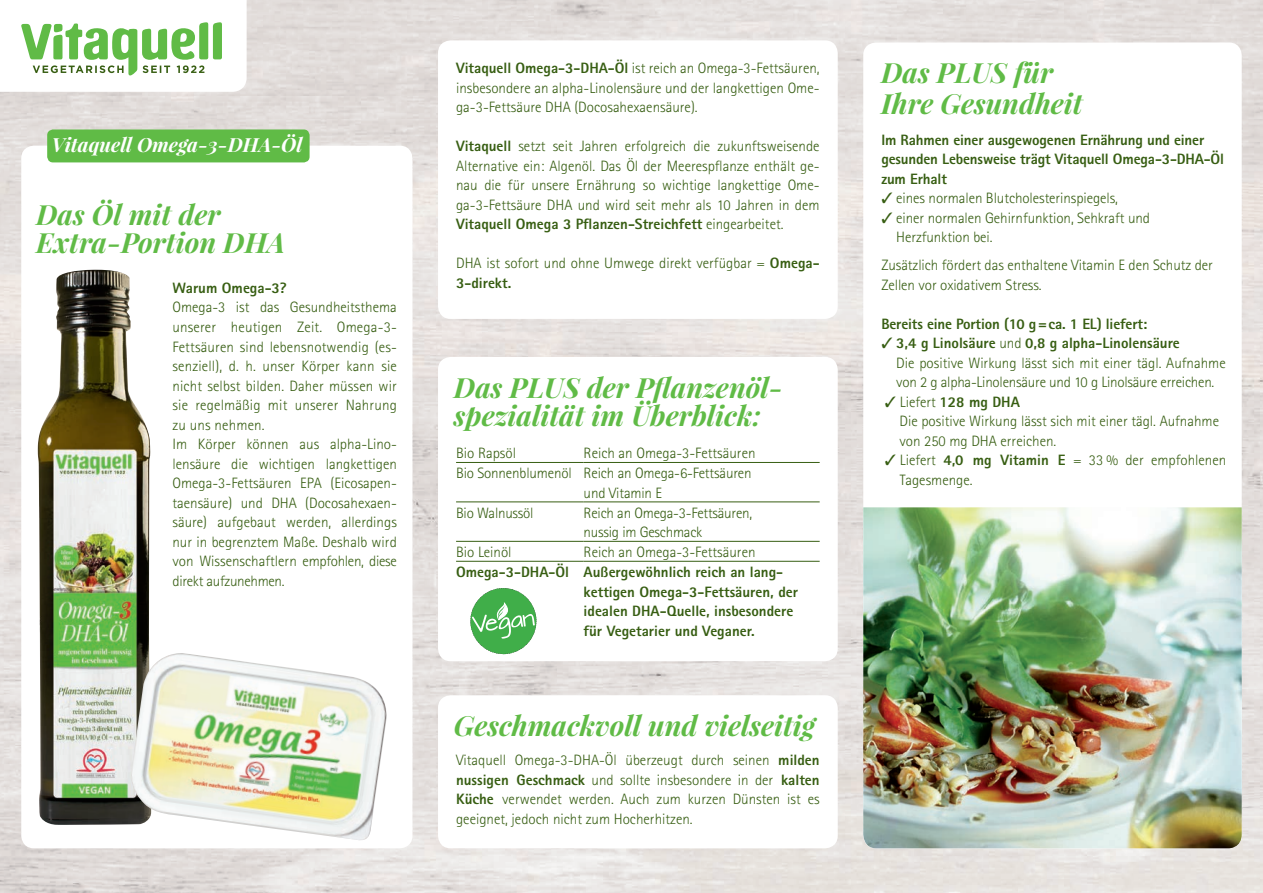
<style>
.page{position:relative;width:1263px;height:893px;background:#fff}
.page>*{position:absolute;margin:0;border:0;box-sizing:border-box;transform-origin:0 0}
.t1{font:italic 700 27.75px/28.5px "Playfair Display";color:#60bb46}
.t2{font:italic 700 19.5px "Playfair Display";color:#fff}
.t3{font:300 15px/19.5px "Rotis Sans Serif";color:#375e12}
.t4{font:800 15px/19.5px "Rotis Sans Serif";letter-spacing:-.01em;color:#375e12}
.s1{font-weight:800}
</style>
<div class="page">
<img style="left:0;top:0;width:1263px;height:893px">
<div style="left:21px;top:146px;width:391px;height:702px;background:#fff;border-radius:13px"></div>
<div style="left:438px;top:40px;width:400px;height:279px;background:#fff;border-radius:13px"></div>
<div style="left:438px;top:357px;width:400px;height:304px;background:#fff;border-radius:13px"></div>
<hr style="left:456px;top:462px;width:128px;height:1px;background:#375e12">
<hr style="left:584px;top:462px;width:236px;height:1px;background:#375e12">
<hr style="left:456px;top:561px;width:128px;height:1px;background:#375e12">
<hr style="left:584px;top:561px;width:236px;height:1px;background:#375e12">
<hr style="left:456px;top:501px;width:128px;height:1px;background:#375e12">
<hr style="left:584px;top:501px;width:236px;height:1px;background:#375e12">
<hr style="left:456px;top:541px;width:128px;height:1px;background:#375e12">
<hr style="left:584px;top:541px;width:236px;height:1px;background:#375e12">
<div style="left:438px;top:695px;width:400px;height:153px;background:#fff;border-radius:13px"></div>
<div style="left:863px;top:43px;width:379px;height:805px;background:#fff;border-radius:13px"></div>
<svg style="left:0;top:0;width:247px;height:92px"></svg>
<div style="left:47px;top:129px;width:263px;height:33px;background:#60bb46;border-radius:6px"></div>
<img style="left:863px;top:507px;width:379px;height:341px">
<svg style="left:470px;top:588px;width:67px;height:67px"></svg>
<img style="left:38px;top:270px;width:113px;height:555px">
<img style="left:131px;top:653px;width:256px;height:187px">
<h2 class="t2" style="left:52px;top:132px;width:252px">Vitaquell Omega-3-DHA-Öl</h2>
<h1 class="t1" style="left:36px;top:199px;width:251px">Das Öl mit der<br>Extra-Portion DHA</h1>
<p class="t3" style="left:456px;top:59px;width:365px;text-align:justify"><span class="s1">Vitaquell Omega-3-DHA-Öl</span> ist reich an Omega-3-Fettsäuren, insbesondere an alpha-Linolensäure und der langkettigen Ome&shy;ga-3-Fettsäure DHA (Docosahexaensäure).</p>
<p class="t3" style="left:456px;top:137px;width:365px;text-align:justify"><span class="s1">Vitaquell</span> setzt seit Jahren erfolgreich die zukunftsweisende Alternative ein: Algenöl. Das Öl der Meerespflanze enthält ge&shy;nau die für unsere Ernährung so wichtige langkettige Ome&shy;ga-3-Fettsäure DHA und wird seit mehr als 10 Jahren in dem <span class="s1">Vitaquell Omega 3 Pflanzen-Streichfett</span> eingearbeitet.</p>
<p class="t3" style="left:456px;top:254px;width:365px">DHA ist sofort und ohne Umwege direkt verfügbar = <span class="s1">Omega-</span></p>
<p class="t4" style="left:172px;top:278px;width:116px">Warum Omega-3?</p>
<p class="t4" style="left:456px;top:273px;width:57px">3-direkt.</p>
<p class="t3" style="left:172px;top:298px;width:226px">Omega-3 ist das Gesundheitsthema unserer heutigen Zeit. Omega-3- Fettsäuren sind lebensnotwendig (es&shy;senziell), d. h. unser Körper kann sie nicht selbst bilden. Daher müssen wir sie regelmäßig mit unserer Nahrung zu uns nehmen.<br>Im Körper können aus alpha-Lino&shy;lensäure die wichtigen langkettigen Omega-3-Fettsäuren EPA (Eicosapen&shy;taensäure) und DHA (Docosahexaen&shy;säure) aufgebaut werden, allerdings nur in begrenztem Maße. Deshalb wird von Wissenschaftlern empfohlen, diese direkt aufzunehmen.</p>
<h1 class="t1" style="left:454px;top:372px;width:330px">Das PLUS der Pflanzenöl&shy;spezialität im Überblick:</h1>
<p class="t3" style="left:456px;top:443px;width:61px">Bio Rapsöl</p>
<p class="t3" style="left:584px;top:443px;width:173px">Reich an Omega-3-Fettsäuren</p>
<p class="t3" style="left:456px;top:463px;width:297px">Bio Sonnenblumenöl Reich an Omega-6-Fettsäuren</p>
<p class="t3" style="left:584px;top:483px;width:80px">und Vitamin E</p>
<p class="t3" style="left:456px;top:503px;width:79px">Bio Walnussöl</p>
<p class="t3" style="left:584px;top:503px;width:170px">Reich an Omega-3-Fettsäuren, nussig im Geschmack</p>
<p class="t3" style="left:456px;top:542px;width:57px">Bio Leinöl</p>
<p class="t3" style="left:584px;top:542px;width:173px">Reich an Omega-3-Fettsäuren</p>
<p class="t4" style="left:584px;top:562px;width:216px;text-indent:-128px">Omega-3-DHA-Öl Außergewöhnlich reich an lang&shy;kettigen Omega-3-Fettsäuren, der idealen DHA-Quelle, insbesondere für Vegetarier und Veganer.</p>
<h1 class="t1" style="left:454px;top:710px;width:362px">Geschmackvoll und vielseitig</h1>
<p class="t3" style="left:456px;top:750px;width:365px;text-align:justify">Vitaquell Omega-3-DHA-Öl überzeugt durch seinen <span class="s1">milden nussigen Geschmack</span> und sollte insbesondere in der <span class="s1">kalten Küche</span> verwendet werden. Auch zum kurzen Dünsten ist es geeignet, jedoch nicht zum Hocherhitzen.</p>
<h1 class="t1" style="left:881px;top:56px;width:203px;line-height:31.5px">Das PLUS für<br>Ihre Gesundheit</h1>
<p class="t4" style="left:881px;top:130px;width:344px">Im Rahmen einer ausgewogenen Ernährung und einer gesunden Lebensweise trägt Vitaquell Omega-3-DHA-Öl zum Erhalt</p>
<p class="t3" style="left:881px;top:188px;width:238px">✓ eines normalen Blutcholesterinspiegels,</p>
<p class="t3" style="left:896px;top:208px;width:255px;text-indent:-15px">✓ einer normalen Gehirnfunktion, Sehkraft und<br>Herzfunktion bei.</p>
<p class="t3" style="left:881px;top:255px;width:333px">Zusätzlich fördert das enthaltene Vitamin E den Schutz der<br>Zellen vor oxidativem Stress.</p>
<p class="t4" style="left:881px;top:314px;width:267px">Bereits eine Portion (10 g=ca. 1 EL) liefert:</p>
<p class="t3" style="left:896px;top:333px;width:331px;text-indent:-15px">✓ <span class="s1">3,4 g Linolsäure</span> und <span class="s1">0,8 g alpha-Linolensäure<br></span>Die positive Wirkung lässt sich mit einer tägl. Aufnahme von 2 g alpha-Linolensäure und 10 g Linolsäure erreichen.</p>
<p class="t3" style="left:899px;top:392px;width:321px;text-indent:-14px">✓ Liefert <span class="s1">128 mg DHA<br></span>Die positive Wirkung lässt sich mit einer tägl. Aufnahme von 250 mg DHA erreichen.</p>
<p class="t3" style="left:900px;top:450px;width:328px;text-indent:-15px">✓ Liefert <span class="s1">4,0 mg Vitamin E</span> = 33 % der empfohlenen<br>Tagesmenge.</p>
</div>
